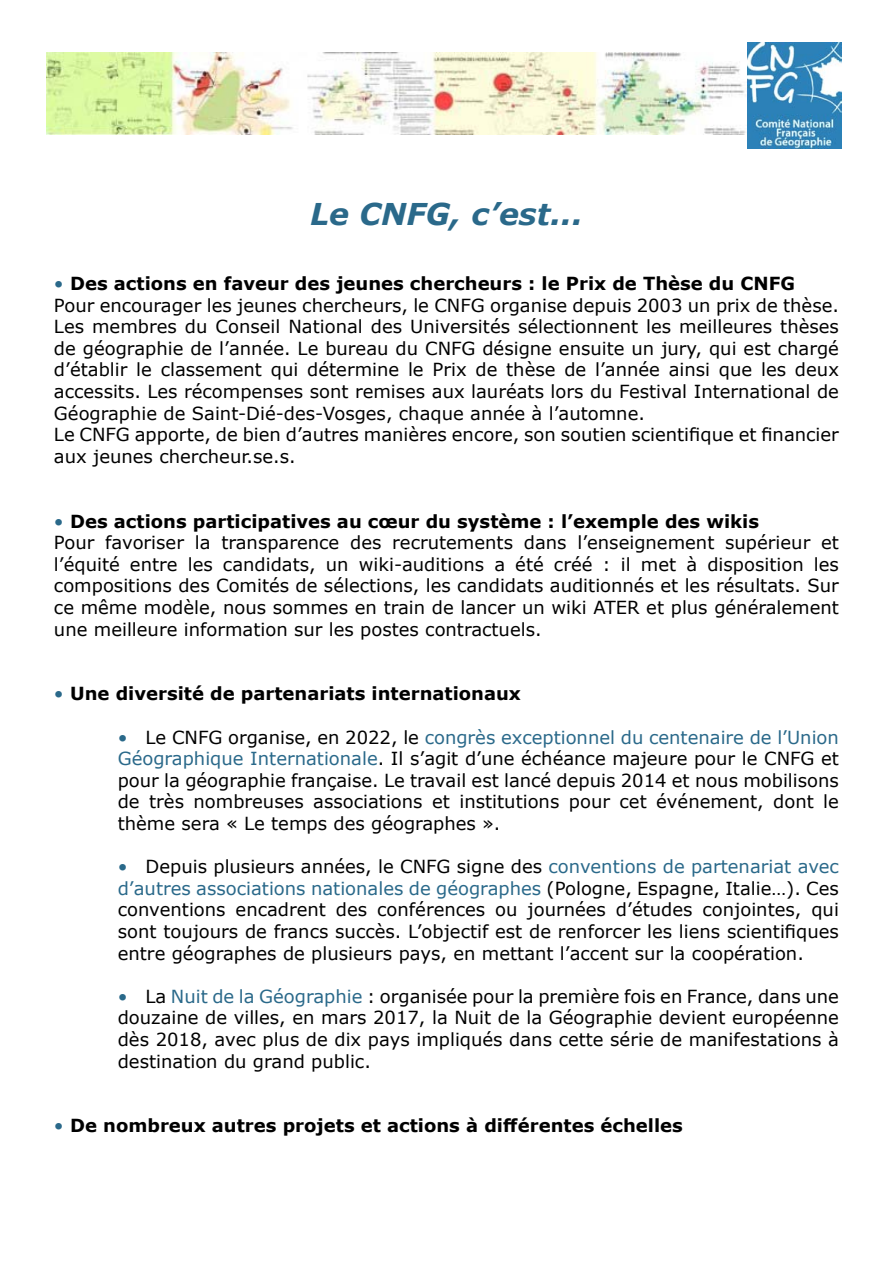
<style>
.page{position:relative;width:893px;height:1263px;background:#fff}
.page>*{position:absolute;margin:0;border:0;box-sizing:border-box;transform-origin:0 0}
.t1{font:italic 700 30px "Verdana";color:#2a698a}
.t2{font:18px/21.6px "Verdana";color:#000;text-align:justify}
.t3{font:700 18px "Verdana";color:#000}
.s1{color:#2a698a}
.s2{font-weight:700}
.s3{font-weight:400;color:#2a698a}
</style>
<div class="page">
<img style="left:46px;top:53px;width:700px;height:82px">
<img style="left:747px;top:43px;width:95px;height:105px">
<h1 class="t1" style="left:310px;top:193px;width:274px">Le CNFG, c’est...</h1>
<p class="t2" style="left:54px;top:272px;width:786px;text-align:left"><span class="s1">•</span> <span class="s2">Des actions en faveur des jeunes chercheurs : le Prix de Thèse du CNFG </span>Pour encourager les jeunes chercheurs, le CNFG organise depuis 2003 un prix de thèse.<br>Les membres du Conseil National des Universités sélectionnent les meilleures thèses de géographie de l’année. Le bureau du CNFG désigne ensuite un jury, qui est chargé d’établir le classement qui détermine le Prix de thèse de l’année ainsi que les deux accessits. Les récompenses sont remises aux lauréats lors du Festival International de Géographie de Saint-Dié-des-Vosges, chaque année à l’automne.<br>Le CNFG apporte, de bien d’autres manières encore, son soutien scientifique et financier aux jeunes chercheur.se.s.</p>
<p class="t2" style="left:54px;top:510px;width:786px;text-align:left"><span class="s1">•</span> <span class="s2">Des actions participatives au cœur du système : l’exemple des wikis<br></span>Pour favoriser la transparence des recrutements dans l’enseignement supérieur et l’équité entre les candidats, un wiki-auditions a été créé : il met à disposition les compositions des Comités de sélections, les candidats auditionnés et les résultats. Sur ce même modèle, nous sommes en train de lancer un wiki ATER et plus généralement une meilleure information sur les postes contractuels.</p>
<p class="t3" style="left:54px;top:681px;width:468px"><span class="s3">•</span> Une diversité de partenariats internationaux</p>
<p class="t2" style="left:118px;top:726px;width:723px"><span class="s1">•</span> Le CNFG organise, en 2022, le <span class="s1">congrès exceptionnel du centenaire de l’Union Géographique Internationale</span>. Il s’agit d’une échéance majeure pour le CNFG et pour la géographie française. Le travail est lancé depuis 2014 et nous mobilisons de très nombreuses associations et institutions pour cet événement, dont le thème sera « Le temps des géographes ».</p>
<p class="t2" style="left:118px;top:856px;width:723px"><span class="s1">•</span> Depuis plusieurs années, le CNFG signe des <span class="s1">conventions de partenariat avec d’autres associations nationales de géographes</span> (Pologne, Espagne, Italie…). Ces conventions encadrent des conférences ou journées d’études conjointes, qui sont toujours de francs succès. L’objectif est de renforcer les liens scientifiques entre géographes de plusieurs pays, en mettant l’accent sur la coopération.</p>
<p class="t2" style="left:118px;top:985px;width:723px"><span class="s1">•</span> La <span class="s1">Nuit de la Géographie</span> : organisée pour la première fois en France, dans une douzaine de villes, en mars 2017, la Nuit de la Géographie devient européenne dès 2018, avec plus de dix pays impliqués dans cette série de manifestations à destination du grand public.</p>
<p class="t3" style="left:54px;top:1113px;width:630px"><span class="s3">•</span> De nombreux autres projets et actions à différentes échelles</p>
</div>
